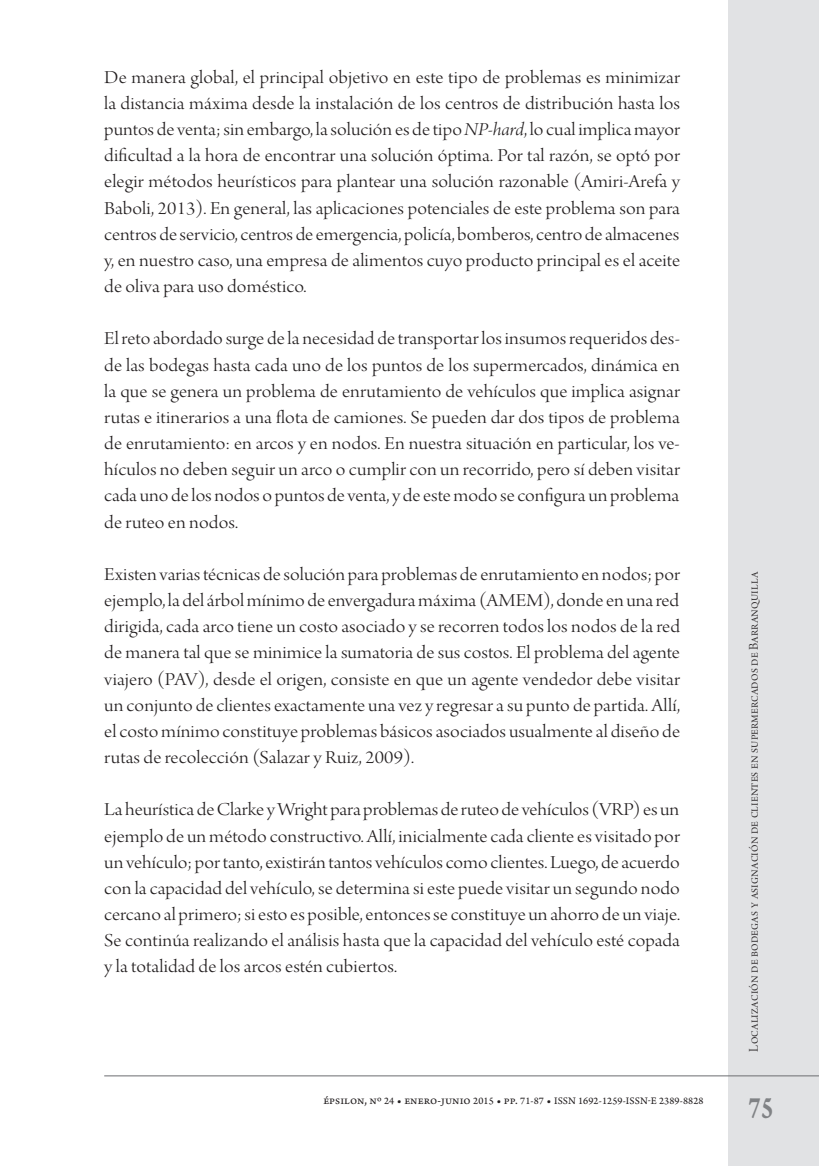
<style>
.page{position:relative;width:819px;height:1166px;background:#fff}
.page>*{position:absolute;margin:0;border:0;box-sizing:border-box;transform-origin:0 0}
.t1{font:31.5px "Arno Pro Smbd Caption";color:#808285;scale:.75 1}
._01Body{font:19.25px/26.1px "Arno Pro Light Display";letter-spacing:.005em;color:#231f20;text-align:justify;scale:1.1 1}
.t2{font:14px "Arno Pro Light Display";letter-spacing:.015em;color:#231f20}
.t3{font:10.5px "Arno Pro Sm Text";letter-spacing:.01em;color:#231f20}
.s1{font-family:"Arno Pro Light Italic Display"}
.s2{font-size:12.25px}
</style>
<div class="page">
<div style="left:728px;top:0;width:91px;height:1166px;background:#e1e2e4"></div>
<hr style="left:104px;top:1075px;width:715px;height:1px;background:#6c6d70">
<p class="_01Body" style="left:104px;top:65px;width:525px">De manera global, el principal objetivo en este tipo de problemas es minimizar la distancia máxima desde la instalación de los centros de distribución hasta los puntos de venta; sin embargo, la solución es de tipo <span class="s1">NP-hard</span>, lo cual implica mayor dificultad a la hora de encontrar una solución óptima. Por tal razón, se optó por elegir métodos heurísticos para plantear una solución razonable (Amiri-Arefa y Baboli, 2013). En general, las aplicaciones potenciales de este problema son para centros de servicio, centros de emergencia, policía, bomberos, centro de almacenes y, en nuestro caso, una empresa de alimentos cuyo producto principal es el aceite de oliva para uso doméstico.</p>
<p class="_01Body" style="left:104px;top:327px;width:525px">El reto abordado surge de la necesidad de transportar los insumos requeridos des&shy;de las bodegas hasta cada uno de los puntos de los supermercados, dinámica en la que se genera un problema de enrutamiento de vehículos que implica asignar rutas e itinerarios a una flota de camiones. Se pueden dar dos tipos de problema de enrutamiento: en arcos y en nodos. En nuestra situación en particular, los ve&shy;hículos no deben seguir un arco o cumplir con un recorrido, pero sí deben visitar cada uno de los nodos o puntos de venta, y de este modo se configura un problema de ruteo en nodos.</p>
<p class="_01Body" style="left:104px;top:562px;width:525px">Existen varias técnicas de solución para problemas de enrutamiento en nodos; por ejemplo, la del árbol mínimo de envergadura máxima (AMEM), donde en una red dirigida, cada arco tiene un costo asociado y se recorren todos los nodos de la red de manera tal que se minimice la sumatoria de sus costos. El problema del agente viajero (PAV), desde el origen, consiste en que un agente vendedor debe visitar un conjunto de clientes exactamente una vez y regresar a su punto de partida. Allí, el costo mínimo constituye problemas básicos asociados usualmente al diseño de rutas de recolección (Salazar y Ruiz, 2009).</p>
<p class="_01Body" style="left:104px;top:798px;width:525px">La heurística de Clarke y Wright para problemas de ruteo de vehículos (VRP) es un ejemplo de un método constructivo. Allí, inicialmente cada cliente es visitado por un vehículo; por tanto, existirán tantos vehículos como clientes. Luego, de acuerdo con la capacidad del vehículo, se determina si este puede visitar un segundo nodo cercano al primero; si esto es posible, entonces se constituye un ahorro de un viaje.<br>Se continúa realizando el análisis hasta que la capacidad del vehículo esté copada y la totalidad de los arcos estén cubiertos.</p>
<p class="t3" style="left:323px;top:1094px;width:381px"><span class="s2">épsilon, nº</span> 24 <span class="s2">• enero-junio</span> 2015 <span class="s2">• pp.</span> 71-87 <span class="s2">•</span> ISSN 1692-1259-ISSN-E 2389-8828</p>
<p class="t2" style="left:746px;top:1052px;width:481px;rotate:-90deg">Localización de bodegas y asignación de clientes en supermercados de Barranquilla</p>
<h1 class="t1" style="left:748px;top:1088px;width:34px">75</h1>
</div>
